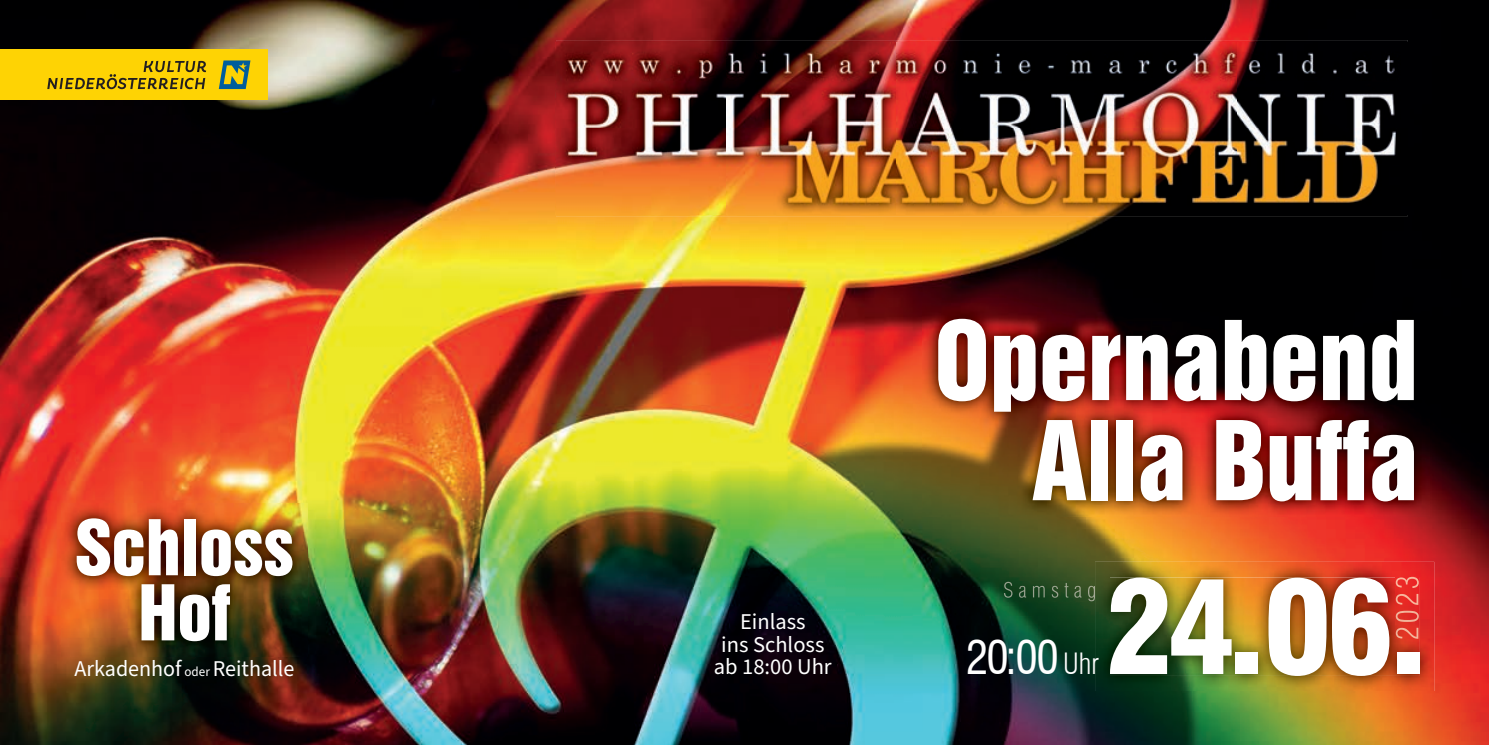
<style>
.page{position:relative;width:1489px;height:745px;background:#fff}
.page>*{position:absolute;margin:0;border:0;box-sizing:border-box;transform-origin:0 0}
.t1{font:900 condensed 127.25px "Swiss 721 BT";color:#fff}
.t2{font:100px/100px "Swiss 921 BT Regular A";color:#fff;text-align:right}
.t3{font:70px/65px "Swiss 921 BT Regular A";color:#fff;text-align:center}
.t4{font:condensed 45px "Swiss 721 BT";color:#fff}
.t5{font:22.5px/22.5px "Source Sans Pro";color:#fff;text-align:center}
.s1{font-size:13.25px}
.s2{font-weight:300;font-size:28.5px}
</style>
<div class="page">
<img style="left:0;top:0;width:1488px;height:744px">
<img style="left:1094px;top:561px;width:339px;height:129px">
<img style="left:1109px;top:577px;width:309px;height:98px">
<img style="left:1003px;top:581px;width:91px;height:20px">
<img style="left:556px;top:40px;width:851px;height:176px">
<img style="left:555px;top:43px;width:857px;height:171px">
<img style="left:922px;top:303px;width:507px;height:213px">
<svg style="left:1395px;top:576px;width:23px;height:1px"></svg>
<img style="left:1395px;top:577px;width:23px;height:61px">
<div style="left:0;top:50px;width:267px;height:50px;background:#fed304"></div>
<svg style="left:219px;top:60px;width:31px;height:29px"></svg>
<svg style="left:47px;top:61px;width:159px;height:28px"></svg>
<img style="left:61px;top:503px;width:246px;height:152px">
<h3 class="t3" style="left:75px;top:514px;width:220px">Schloss<br>Hof</h3>
<p class="t5" style="left:75px;top:657px;width:221px">Arkadenhof <span class="s1">oder</span> Reithalle</p>
<p class="t5" style="left:714px;top:610px;width:119px">Einlass<br>ins Schloss ab 18:00 Uhr</p>
<h2 class="t2" style="left:934px;top:309px;width:485px">Opernabend<br>Alla Buffa</h2>
<h3 class="t4" style="left:965px;top:630px;width:135px">20:00 <span class="s2">Uhr</span></h3>
<h1 class="t1" style="left:1105px;top:551px;width:321px">24.06.</h1>
</div>
